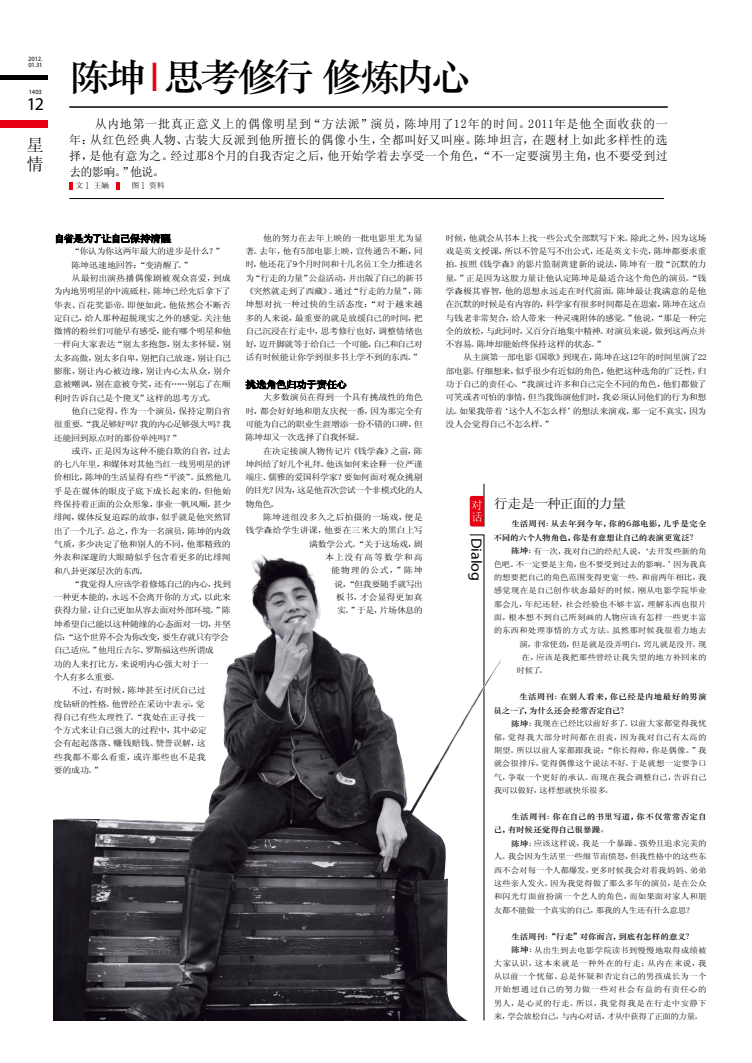
<style>
.page{position:relative;width:752px;height:1063px;background:#fff}
.page>*{position:absolute;margin:0;border:0;box-sizing:border-box;transform-origin:0 0}
.t1{font:37.2px "ST Zhongsong";letter-spacing:-.08em;color:#000;scale:1.08 1}
.t2{font:18px "Myriad Pro";color:#000}
.t3{font:17px/18.6px "Sim Sun";color:#000}
.t4{font:14.9px "Myriad Pro";letter-spacing:-.005em;color:#000;scale:1.08 1}
.t5{font:13px "Sim Sun";letter-spacing:-.06em;color:#000;scale:1.08 1}
.t6{font:12px/16px "Sim Sun";letter-spacing:.01em;color:#000;text-align:justify}
.t7{font:11.5px/12.4px "Sim Sun";color:#fff}
.t8{font:8.4px/13.3px "Sim Sun";letter-spacing:-.035em;color:#000;text-align:justify;scale:1.08 1}
.t9{font:8.4px/13.3px "Sim Sun";color:#000;text-align:right;scale:1.08 1}
.t10{font:8.4px "Sim Sun";letter-spacing:-.055em;color:#000;scale:1.08 1}
.t11{font:8.4px "Sim Sun";letter-spacing:-.015em;color:#000;scale:1.08 1}
.t12{font:8.4px "Sim Sun";letter-spacing:.005em;color:#000;scale:1.08 1}
.t13{font:8.4px "Sim Sun";letter-spacing:-.06em;color:#000;scale:1.08 1}
.t14{font:8.4px "Sim Sun";letter-spacing:-.075em;color:#000;scale:1.08 1}
.t15{font:8.4px "Sim Sun";letter-spacing:-.01em;color:#000;scale:1.08 1}
.t16{font:8.4px "Sim Sun";letter-spacing:-.065em;color:#000;scale:1.08 1}
.t17{font:8.4px "Sim Sun";letter-spacing:-.005em;color:#000;scale:1.08 1}
.t18{font:8.4px "Sim Sun";letter-spacing:.01em;color:#000;scale:1.08 1}
.t19{font:8.4px "Sim Sun";letter-spacing:-.08em;color:#000;scale:1.08 1}
.t20{font:7.9px/13.3px "Sim Sun";letter-spacing:-.005em;color:#000;text-align:justify;scale:1.08 1}
.t21{font:7.9px/13.3px "ST Zhongsong";letter-spacing:.005em;color:#000;scale:1.08 1}
.t22{font:7.9px "Sim Sun";letter-spacing:-.025em;color:#000;scale:1.08 1}
.t23{font:7.9px "Sim Sun";letter-spacing:.025em;color:#000;scale:1.08 1}
.t24{font:7.9px "Sim Sun";letter-spacing:.015em;color:#000;scale:1.08 1}
.t25{font:7.7px "Sim Sun";color:#000;scale:1.04 1}
.t26{font:6.5px/6px "Myriad Pro";letter-spacing:-.035em;color:#000}
.s1{font-family:"Myriad Pro";font-size:42px;color:#e60012}
.s2{font-size:9.6px}
.s3{font-family:"ST Zhongsong"}
</style>
<div class="page">
<svg style="left:469px;top:535px;width:15px;height:486px"></svg>
<img style="left:54px;top:552px;width:448px;height:468px">
<svg style="left:56px;top:234px;width:115px;height:9px"></svg>
<svg style="left:69px;top:182px;width:4px;height:7px"></svg>
<svg style="left:116px;top:182px;width:4px;height:7px"></svg>
<hr style="left:69px;top:106px;width:598px;height:2px;background:#000">
<hr style="left:69px;top:198px;width:594px;height:1px;background:#000">
<hr style="left:483px;top:484px;width:1px;height:43px;background:#000">
<svg style="left:469px;top:496px;width:15px;height:31px"></svg>
<svg style="left:245px;top:380px;width:101px;height:9px"></svg>
<div style="left:0;top:121px;width:48px;height:7px;background:#e60012"></div>
<hr style="left:0;top:76px;width:48px;height:4px;background:#000">
<p class="t26" style="left:28px;top:56px;width:16px">2012.<br>01.31</p>
<p class="t26" style="left:29px;top:89px;width:14px">1403</p>
<h2 class="t2" style="left:27px;top:92px;width:18px">12</h2>
<h3 class="t3" style="left:27px;top:136px;width:18px">星情</h3>
<h1 class="t1" style="left:69px;top:50px;width:372px">陈坤 <span class="s1">I</span> 思考修行 修炼内心</h1>
<h3 class="t6" style="left:69px;top:115px;width:599px;text-indent:26px">从内地第一批真正意义上的偶像明星到“方法派”演员，陈坤用了12年的时间。2011年是他全面收获的一年：从红色经典人物、古装大反派到他所擅长的偶像小生，全都叫好又叫座。陈坤坦言，在题材上如此多样性的选择，是他有意为之。经过那8个月的自我否定之后，他开始学着去享受一个角色，“不一定要演男主角，也不要受到过去的影响。”他说。</h3>
<p class="t25" style="left:75px;top:182px;width:34px">文 <span class="s2">l</span> 王婳</p>
<p class="t25" style="left:131px;top:182px;width:34px">图 <span class="s2">l</span> 资料</p>
<p class="t8" style="left:71px;top:245px;width:142px">“你认为你这两年最大的进步是什么？”</p>
<p class="t8" style="left:71px;top:258px;width:113px">陈坤迅速地回答：“变清醒了。”</p>
<p class="t12" style="left:71px;top:274px;width:149px">从最初出演热播偶像剧被观众喜爱，到成</p>
<p class="t10" style="left:54px;top:287px;width:165px">为内地男明星的中流砥柱，陈坤已经先后拿下了</p>
<p class="t15" style="left:54px;top:300px;width:165px">华表、百花奖影帝。即便如此，他依然会不断否</p>
<p class="t8" style="left:54px;top:311px;width:165px">定自己，给人那种超脱现实之外的感觉。关注他</p>
<p class="t8" style="left:54px;top:324px;width:165px">微博的粉丝们可能早有感受，能有哪个明星和他</p>
<p class="t8" style="left:54px;top:338px;width:165px">一样向大家表达“别太多抱怨，别太多怀疑，别</p>
<p class="t10" style="left:54px;top:354px;width:165px">太多高傲，别太多自卑，别把自己放逐，别让自己</p>
<p class="t11" style="left:54px;top:367px;width:165px">膨胀，别让内心被边缘，别让内心太从众，别介</p>
<p class="t8" style="left:54px;top:378px;width:165px">意被嘲讽，别在意被夸奖，还有……别忘了在顺</p>
<p class="t8" style="left:54px;top:391px;width:151px">利时告诉自己是个傻叉”这样的思考方式。</p>
<p class="t8" style="left:71px;top:404px;width:149px">他自己觉得，作为一个演员，保持定期自省</p>
<p class="t8" style="left:54px;top:418px;width:165px">很重要。“我足够好吗？我的内心足够强大吗？我</p>
<p class="t8" style="left:54px;top:431px;width:119px">还能回到原点时的那份单纯吗？”</p>
<p class="t8" style="left:71px;top:444px;width:149px">或许，正是因为这种不能自欺的自省，过去</p>
<p class="t8" style="left:54px;top:457px;width:165px">的七八年里，和媒体对其他当红一线男明星的评</p>
<p class="t10" style="left:54px;top:473px;width:165px">价相比，陈坤的生活显得有些“平淡”。虽然他几</p>
<p class="t12" style="left:54px;top:487px;width:165px">乎是在媒体的眼皮子底下成长起来的，但他始</p>
<p class="t8" style="left:54px;top:497px;width:165px">终保持着正面的公众形象，事业一帆风顺，甚少</p>
<p class="t8" style="left:54px;top:511px;width:165px">绯闻，媒体反复追踪的故事，似乎就是他突然冒</p>
<p class="t10" style="left:54px;top:526px;width:165px">出了一个儿子。总之，作为一名演员，陈坤的内敛</p>
<p class="t8" style="left:54px;top:537px;width:165px">气质，多少决定了他和别人的不同，他那精致的</p>
<p class="t11" style="left:54px;top:553px;width:165px">外表和深邃的大眼睛似乎包含着更多的比绯闻</p>
<p class="t8" style="left:54px;top:564px;width:89px">和八卦更深层次的东西。</p>
<p class="t8" style="left:71px;top:577px;width:149px">“我觉得人应该学着修炼自己的内心，找到</p>
<p class="t8" style="left:54px;top:590px;width:165px">一种更本能的，永远不会离开你的方式，以此来</p>
<p class="t13" style="left:54px;top:606px;width:165px">获得力量，让自己更加从容去面对外部环境。”陈</p>
<p class="t8" style="left:54px;top:617px;width:165px">坤希望自己能以这种随缘的心态面对一切，并坚</p>
<p class="t14" style="left:54px;top:633px;width:163px">信：“这个世界不会为你改变，要生存就只有学会</p>
<p class="t16" style="left:54px;top:646px;width:149px">自己适应。”他用丘吉尔、罗斯福这些所谓成</p>
<p class="t8" style="left:54px;top:657px;width:145px">功的人来打比方，来说明内心强大对于一</p>
<p class="t19" style="left:54px;top:673px;width:62px">个人有多么重要。</p>
<p class="t8" style="left:71px;top:684px;width:126px">不过，有时候，陈坤甚至讨厌自己过</p>
<p class="t8" style="left:54px;top:697px;width:141px">度钻研的性格。他曾经在采访中表示，觉</p>
<p class="t8" style="left:54px;top:710px;width:141px">得自己有些太理性了。“我处在正寻找一</p>
<p class="t8" style="left:54px;top:723px;width:143px">个方式来让自己强大的过程中，其中必定</p>
<p class="t17" style="left:54px;top:739px;width:142px">会有起起落落、赚钱赔钱、赞誉误解，这</p>
<p class="t18" style="left:54px;top:753px;width:142px">些我都不那么看重，或许那些也不是我</p>
<p class="t8" style="left:54px;top:763px;width:46px">要的成功。”</p>
<p class="t8" style="left:245px;top:231px;width:166px;text-indent:18px">他的努力在去年上映的一批电影里尤为显著。去年，他有5部电影上映，宣传通告不断，同时，他还花了9个月时间和十几名员工全力推进名为“行走的力量”公益活动，并出版了自己的新书《突然就走到了西藏》。通过“行走的力量”，陈坤想对抗一种过快的生活态度：“对于越来越多的人来说，最重要的就是放缓自己的时间，把自己沉浸在行走中，思考修行也好，调整情绪也好，迈开脚就等于给自己一个可能，自己和自己对话有时候能让你学到很多书上学不到的东西。”</p>
<p class="t8" style="left:245px;top:391px;width:166px;text-indent:18px">大多数演员在得到一个具有挑战性的角色时，都会好好地和朋友庆祝一番，因为那完全有可能为自己的职业生涯增添一份不错的口碑，但陈坤却又一次选择了自我怀疑。</p>
<p class="t8" style="left:245px;top:444px;width:166px;text-indent:18px">在决定接演人物传记片《钱学森》之前，陈坤纠结了好几个礼拜。他该如何来诠释一位严谨端庄、儒雅的爱国科学家？要如何面对观众挑剔的目光？因为，这是他首次尝试一个非模式化的人物角色。</p>
<p class="t9" style="left:245px;top:510px;width:166px">陈坤进组没多久之后拍摄的一场戏，便是<br>钱学森给学生讲课，他要在三米大的黑白上写满数学公式。“关于这场戏，剧<br>本上没有高等数学和高<br>能物理的公式，”陈坤<br>说，“但我要随手就写出<br>板书，才会显得更加真<br>实。”于是，片场休息的</p>
<p class="t8" style="left:445px;top:231px;width:243px">时候，他就会从书本上找一些公式全部默写下来。除此之外，因为这场戏是英文授课，所以不管是写不出公式，还是英文卡壳，陈坤都要求重拍。按照《钱学森》的影片监制黄建新的说法，陈坤有一股“沉默的力量。”正是因为这股力量让他认定陈坤是最适合这个角色的演员。“钱学森极其睿智，他的思想永远走在时代前面。陈坤最让我满意的是他在沉默的时候是有内容的，科学家有很多时间都是在思索，陈坤在这点与钱老非常契合，给人带来一种灵魂附体的感觉。”他说，“那是一种完全的放松，与此同时，又百分百地集中精神。对演员来说，做到这两点并不容易。陈坤却能始终保持这样的状态。”</p>
<p class="t8" style="left:445px;top:351px;width:243px;text-indent:18px">从主演第一部电影《国歌》到现在，陈坤在这12年的时间里演了22部电影。仔细想来，似乎很少有近似的角色，他把这种选角的广泛性，归功于自己的责任心。“我演过许多和自己完全不同的角色，他们都做了可笑或者可怕的事情，但当我饰演他们时，我必须认同他们的行为和想法。如果我带着‘这个人不怎么样’的想法来演戏，那一定不真实，因为没人会觉得自己不怎么样。”</p>
<h3 class="t7" style="left:471px;top:499px;width:13px">对话</h3>
<h3 class="t5" style="left:493px;top:497px;width:124px">行走是一种正面的力量</h3>
<p class="t21" style="left:493px;top:517px;width:198px;text-indent:18px">生活周刊：从去年到今年，你的6部电影，几乎是完全不同的六个人物角色，你是有意想让自己的表演更宽泛？</p>
<p class="t22" style="left:511px;top:547px;width:182px"><span class="s3">陈坤：</span>有一次，我对自己的经纪人说，‘去开发些新的角</p>
<p class="t22" style="left:493px;top:560px;width:198px">色吧。不一定要是主角，也不要受到过去的影响。’因为我真</p>
<p class="t20" style="left:493px;top:571px;width:198px">的想要把自己的角色范围变得更宽一些。和前两年相比，我</p>
<p class="t23" style="left:493px;top:587px;width:198px">感觉现在是自己创作状态最好的时候。刚从电影学院毕业</p>
<p class="t20" style="left:493px;top:597px;width:198px">那会儿，年纪还轻，社会经验也不够丰富，理解东西也很片</p>
<p class="t23" style="left:493px;top:613px;width:198px">面，根本想不到自己所刻画的人物应该有怎样一些更丰富</p>
<p class="t24" style="left:493px;top:627px;width:198px">的东西和处理事情的方式方法。虽然那时候我很着力地去</p>
<p class="t20" style="left:519px;top:637px;width:174px">演，非常使劲，但是就是没弄明白，窍儿就是没开。现</p>
<p class="t20" style="left:521px;top:650px;width:173px">在，应该是我把那些曾经让我失望的地方补回来的</p>
<p class="t20" style="left:516px;top:664px;width:30px">时候了。</p>
<p class="t21" style="left:493px;top:690px;width:198px;text-indent:25px">生活周刊：在别人看来，你已经是内地最好的男演员之一了，为什么还会经常否定自己？</p>
<p class="t20" style="left:493px;top:717px;width:198px;text-indent:18px"><span class="s3">陈坤：</span>我现在已经比以前好多了。以前大家都觉得我忧郁，觉得我大部分时间都在沮丧，因为我对自己有太高的期望。所以以前人家都跟我说：“你长得帅，你是偶像。”我就会很排斥，觉得偶像这个说法不好。于是就想一定要争口气，争取一个更好的承认。而现在我会调整自己，告诉自己我可以做好，这样想就快乐很多。</p>
<p class="t21" style="left:493px;top:810px;width:199px;text-indent:18px">生活周刊：你在自己的书里写道，你不仅常常否定自己，有时候还觉得自己很暴躁。</p>
<p class="t20" style="left:493px;top:837px;width:198px;text-indent:18px"><span class="s3">陈坤：</span>应该这样说，我是一个暴躁、强势且追求完美的人。我会因为生活里一些细节而愤怒，但我性格中的这些东西不会对每一个人都爆发，更多时候我会对着我妈妈、弟弟这些亲人发火。因为我觉得做了那么多年的演员，是在公众和闪光灯面前扮演一个艺人的角色，而如果面对家人和朋友都不能做一个真实的自己，那我的人生还有什么意思？</p>
<p class="t21" style="left:511px;top:929px;width:171px">生活周刊：“行走”对你而言，到底有怎样的意义？</p>
<p class="t20" style="left:493px;top:943px;width:198px;text-indent:18px"><span class="s3">陈坤：</span>从出生到去电影学院读书到慢慢地取得成绩被大家认识，这本来就是一种外在的行走；从内在来说，我从以前一个忧郁、总是怀疑和否定自己的男孩成长为一个开始想通过自己的努力做一些对社会有益的有责任心的男人，是心灵的行走。所以，我觉得我是在行走中安静下来，学会放松自己，与内心对话，才从中获得了正面的力量。</p>
<h3 class="t4" style="left:485px;top:538px;width:41px;rotate:90deg">Dialog</h3>
</div>
